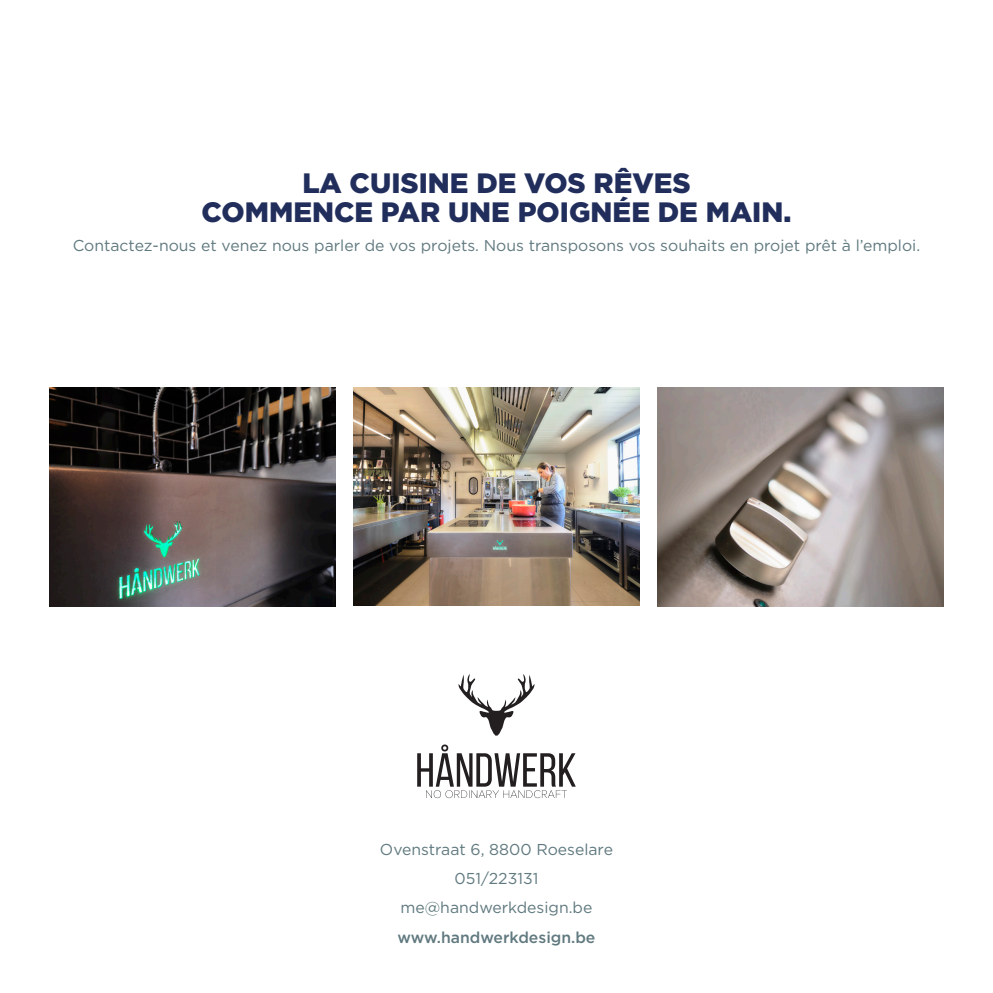
<style>
.page{position:relative;width:993px;height:993px;background:#fff}
.page>*{position:absolute;margin:0;border:0;box-sizing:border-box;transform-origin:0 0}
.t1{font:900 28px/29.8px "Gotham";color:#212e5c;text-align:center}
.t2{font:15.75px "Gotham";color:#60797f}
.t3{font:500 15.75px "Gotham";color:#60797f}
</style>
<div class="page">
<hr style="left:992px;top:0;width:1px;height:992px;background:#231f20">
<img style="left:353px;top:387px;width:286px;height:218px">
<img style="left:50px;top:387px;width:285px;height:219px">
<img style="left:657px;top:387px;width:286px;height:219px">
<svg style="left:458px;top:674px;width:76px;height:61px"></svg>
<svg style="left:417px;top:744px;width:158px;height:53px"></svg>
<p class="t1" style="left:201px;top:167px;width:591px">LA CUISINE DE VOS RÊVES<br>COMMENCE PAR UNE POIGNÉE DE MAIN.</p>
<p class="t2" style="left:73px;top:235px;width:848px">Contactez-nous et venez nous parler de vos projets. Nous transposons vos souhaits en projet prêt à l’emploi.</p>
<p class="t2" style="left:380px;top:839px;width:234px">Ovenstraat 6, 8800 Roeselare</p>
<p class="t2" style="left:454px;top:868px;width:85px">051/223131</p>
<p class="t2" style="left:400px;top:897px;width:193px">me@handwerkdesign.be</p>
<p class="t3" style="left:397px;top:926px;width:199px">www.handwerkdesign.be</p>
</div>
